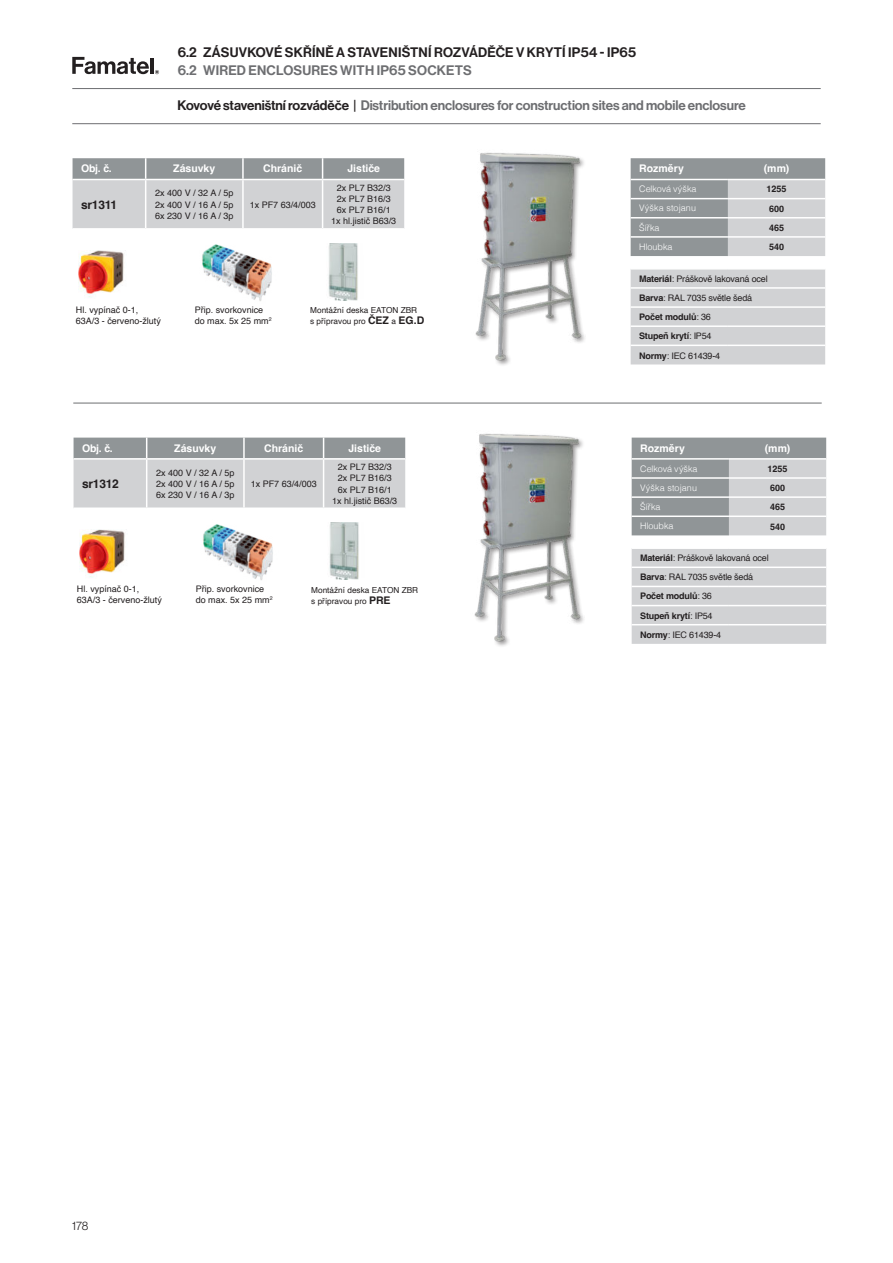
<style>
.page{position:relative;width:893px;height:1263px;background:#fff}
.page>*{position:absolute;margin:0;border:0;box-sizing:border-box;transform-origin:0 0}
.t1{font:500 13.5px "Haas Grot Disp 65";letter-spacing:-.005em;color:#6d6e71}
.t2{font:500 13.5px "Haas Grot Disp 65";letter-spacing:.015em;color:#231f20}
.t3{font:500 13.5px "Haas Grot Disp 65";letter-spacing:.015em;color:#6d6e71}
.t4{font:700 12px "Helvetica";letter-spacing:-.02em;color:#231f20}
.t5{font:300 12px "Haas Grot Disp 45";color:#231f20}
.t6{font:700 10.5px "Helvetica";color:#fff}
.t7{font:9px/11.2px "Helvetica";color:#231f20}
.t8{font:9px/19.2px "Helvetica";letter-spacing:-.02em;color:#231f20}
.t9{font:300 9px "Helvetica";letter-spacing:.005em;color:#fff}
.t10{font:700 9px "Helvetica";color:#231f20}
.t11{font:8.25px/11.2px "Helvetica";color:#231f20}
.s1{color:#231f20}
.s2{font-weight:700;font-size:10.5px}
.s3{font-weight:700}
</style>
<div class="page">
<hr style="left:72px;top:123px;width:749px;height:1px;background:#6d6e71">
<svg style="left:73px;top:158px;width:331px;height:71px;background:#c0c2c4"></svg>
<hr style="left:145px;top:180px;width:1px;height:48px;background:#fff">
<hr style="left:242px;top:180px;width:2px;height:48px;background:#fff">
<hr style="left:322px;top:180px;width:1px;height:48px;background:#fff">
<svg style="left:631px;top:158px;width:194px;height:206px;background:#c1c3c5"></svg>
<hr style="left:631px;top:198px;width:97px;height:1px;background:#fff">
<hr style="left:728px;top:198px;width:97px;height:1px;background:#fff">
<hr style="left:631px;top:217px;width:97px;height:1px;background:#fff">
<hr style="left:728px;top:217px;width:97px;height:1px;background:#fff">
<hr style="left:631px;top:236px;width:97px;height:2px;background:#fff">
<hr style="left:728px;top:236px;width:97px;height:2px;background:#fff">
<hr style="left:631px;top:179px;width:97px;height:1px;background:#fff">
<hr style="left:728px;top:179px;width:97px;height:1px;background:#fff">
<hr style="left:631px;top:268px;width:97px;height:2px;background:#fff">
<hr style="left:728px;top:268px;width:97px;height:2px;background:#fff">
<hr style="left:631px;top:287px;width:97px;height:2px;background:#fff">
<hr style="left:728px;top:287px;width:97px;height:2px;background:#fff">
<hr style="left:631px;top:306px;width:97px;height:2px;background:#fff">
<hr style="left:728px;top:306px;width:97px;height:2px;background:#fff">
<hr style="left:631px;top:325px;width:97px;height:2px;background:#fff">
<hr style="left:728px;top:325px;width:97px;height:2px;background:#fff">
<hr style="left:631px;top:345px;width:97px;height:1px;background:#fff">
<hr style="left:728px;top:345px;width:97px;height:1px;background:#fff">
<img style="left:475px;top:152px;width:110px;height:211px">
<img style="left:78px;top:250px;width:46px;height:48px">
<img style="left:202px;top:244px;width:70px;height:57px">
<img style="left:328px;top:243px;width:30px;height:57px">
<hr style="left:73px;top:403px;width:749px;height:1px;background:#6d6e71">
<svg style="left:74px;top:438px;width:331px;height:70px;background:#c0c2c4"></svg>
<hr style="left:146px;top:460px;width:1px;height:47px;background:#fff">
<hr style="left:243px;top:460px;width:2px;height:47px;background:#fff">
<hr style="left:323px;top:460px;width:1px;height:47px;background:#fff">
<svg style="left:632px;top:438px;width:194px;height:206px;background:#c1c3c5"></svg>
<hr style="left:632px;top:477px;width:97px;height:2px;background:#fff">
<hr style="left:729px;top:477px;width:97px;height:2px;background:#fff">
<hr style="left:632px;top:496px;width:97px;height:2px;background:#fff">
<hr style="left:729px;top:496px;width:97px;height:2px;background:#fff">
<hr style="left:632px;top:515px;width:97px;height:2px;background:#fff">
<hr style="left:729px;top:515px;width:97px;height:2px;background:#fff">
<hr style="left:632px;top:458px;width:97px;height:2px;background:#fff">
<hr style="left:729px;top:458px;width:97px;height:2px;background:#fff">
<hr style="left:632px;top:547px;width:97px;height:2px;background:#fff">
<hr style="left:729px;top:547px;width:97px;height:2px;background:#fff">
<hr style="left:632px;top:566px;width:97px;height:2px;background:#fff">
<hr style="left:729px;top:566px;width:97px;height:2px;background:#fff">
<hr style="left:632px;top:586px;width:97px;height:1px;background:#fff">
<hr style="left:729px;top:586px;width:97px;height:1px;background:#fff">
<hr style="left:632px;top:605px;width:97px;height:1px;background:#fff">
<hr style="left:729px;top:605px;width:97px;height:1px;background:#fff">
<hr style="left:632px;top:624px;width:97px;height:1px;background:#fff">
<hr style="left:729px;top:624px;width:97px;height:1px;background:#fff">
<img style="left:79px;top:529px;width:46px;height:49px">
<img style="left:203px;top:524px;width:70px;height:56px">
<img style="left:329px;top:523px;width:30px;height:57px">
<img style="left:474px;top:433px;width:110px;height:211px">
<hr style="left:72px;top:88px;width:749px;height:1px;background:#6d6e71">
<hr style="left:150px;top:58px;width:4px;height:16px;background:#231f20">
<svg style="left:72px;top:57px;width:77px;height:17px"></svg>
<svg style="left:155px;top:70px;width:4px;height:4px"></svg>
<h1 class="t2" style="left:178px;top:45px;width:460px">6.2 ZÁSUVKOVÉ SKŘÍNĚ A STAVENIŠTNÍ ROZVÁDĚČE V KRYTÍ IP54 - IP65</h1>
<h1 class="t3" style="left:178px;top:63px;width:295px">6.2 WIRED ENCLOSURES WITH IP65 SOCKETS</h1>
<h1 class="t1" style="left:178px;top:98px;width:570px"><span class="s1">Kovové staveništní rozváděče |</span> Distribution enclosures for construction sites and mobile enclosure</h1>
<p class="t6" style="left:81px;top:162px;width:32px">Obj. č.</p>
<p class="t6" style="left:173px;top:162px;width:44px">Zásuvky</p>
<p class="t6" style="left:263px;top:162px;width:41px">Chránič</p>
<p class="t6" style="left:347px;top:162px;width:34px">Jističe</p>
<h2 class="t4" style="left:81px;top:197px;width:38px">sr1311</h2>
<p class="t7" style="left:155px;top:188px;width:80px;text-align:justify">2x 400 V / 32 A / 5p 2x 400 V / 16 A / 5p 6x 230 V / 16 A / 3p</p>
<p class="t7" style="left:250px;top:199px;width:68px">1x PF7 63/4/003</p>
<p class="t7" style="left:331px;top:182px;width:67px;text-align:center">2x PL7 B32/3<br>2x PL7 B16/3<br>6x PL7 B16/1<br>1x hl.jistič B63/3</p>
<p class="t7" style="left:76px;top:304px;width:87px">Hl. vypínač 0-1,<br>63A/3 - červeno-žlutý</p>
<p class="t7" style="left:195px;top:304px;width:78px">Přip. svorkovnice do max. 5x 25 mm<sup>2</sup></p>
<p class="t11" style="left:310px;top:305px;width:116px">Montážní deska EATON ZBR<br>s přípravou pro <span class="s2">ČEZ</span> a <span class="s2">EG.D</span></p>
<p class="t6" style="left:82px;top:442px;width:32px">Obj. č.</p>
<p class="t6" style="left:174px;top:442px;width:44px">Zásuvky</p>
<p class="t6" style="left:264px;top:442px;width:41px">Chránič</p>
<p class="t6" style="left:348px;top:442px;width:34px">Jističe</p>
<h2 class="t4" style="left:82px;top:476px;width:38px">sr1312</h2>
<p class="t7" style="left:156px;top:467px;width:80px;text-align:justify">2x 400 V / 32 A / 5p 2x 400 V / 16 A / 5p 6x 230 V / 16 A / 3p</p>
<p class="t7" style="left:251px;top:478px;width:68px">1x PF7 63/4/003</p>
<p class="t7" style="left:332px;top:461px;width:67px;text-align:center">2x PL7 B32/3<br>2x PL7 B16/3<br>6x PL7 B16/1<br>1x hl.jistič B63/3</p>
<p class="t7" style="left:77px;top:583px;width:87px">Hl. vypínač 0-1,<br>63A/3 - červeno-žlutý</p>
<p class="t7" style="left:196px;top:583px;width:78px">Přip. svorkovnice do max. 5x 25 mm<sup>2</sup></p>
<p class="t11" style="left:311px;top:584px;width:108px">Montážní deska EATON ZBR s přípravou pro <span class="s2">PRE</span></p>
<p class="t6" style="left:639px;top:162px;width:46px">Rozměry</p>
<p class="t6" style="left:764px;top:162px;width:27px">(mm)</p>
<p class="t9" style="left:639px;top:186px;width:59px">Celková výška</p>
<p class="t10" style="left:766px;top:184px;width:22px">1255</p>
<p class="t9" style="left:639px;top:205px;width:58px">Výška stojanu</p>
<p class="t10" style="left:769px;top:203px;width:17px">600</p>
<p class="t9" style="left:639px;top:220px;width:22px">Šířka</p>
<p class="t10" style="left:769px;top:222px;width:17px">465</p>
<p class="t9" style="left:639px;top:243px;width:35px">Hloubka</p>
<p class="t10" style="left:769px;top:242px;width:17px">540</p>
<p class="t8" style="left:639px;top:269px;width:130px"><span class="s3">Materiál</span>: Práškově lakovaná ocel<br><span class="s3">Barva</span>: RAL 7035 světle šedá<br><span class="s3">Počet modulů</span>: 36<br><span class="s3">Stupeň krytí</span>: IP54<br><span class="s3">Normy</span>: IEC 61439-4</p>
<p class="t6" style="left:640px;top:442px;width:46px">Rozměry</p>
<p class="t6" style="left:765px;top:442px;width:27px">(mm)</p>
<p class="t9" style="left:640px;top:465px;width:59px">Celková výška</p>
<p class="t10" style="left:768px;top:463px;width:22px">1255</p>
<p class="t9" style="left:640px;top:484px;width:58px">Výška stojanu</p>
<p class="t10" style="left:770px;top:483px;width:17px">600</p>
<p class="t9" style="left:640px;top:499px;width:22px">Šířka</p>
<p class="t10" style="left:770px;top:502px;width:17px">465</p>
<p class="t9" style="left:640px;top:523px;width:35px">Hloubka</p>
<p class="t10" style="left:770px;top:521px;width:17px">540</p>
<p class="t8" style="left:640px;top:549px;width:130px"><span class="s3">Materiál</span>: Práškově lakovaná ocel<br><span class="s3">Barva</span>: RAL 7035 světle šedá<br><span class="s3">Počet modulů</span>: 36<br><span class="s3">Stupeň krytí</span>: IP54<br><span class="s3">Normy</span>: IEC 61439-4</p>
<h2 class="t5" style="left:72px;top:1219px;width:18px">178</h2>
</div>
